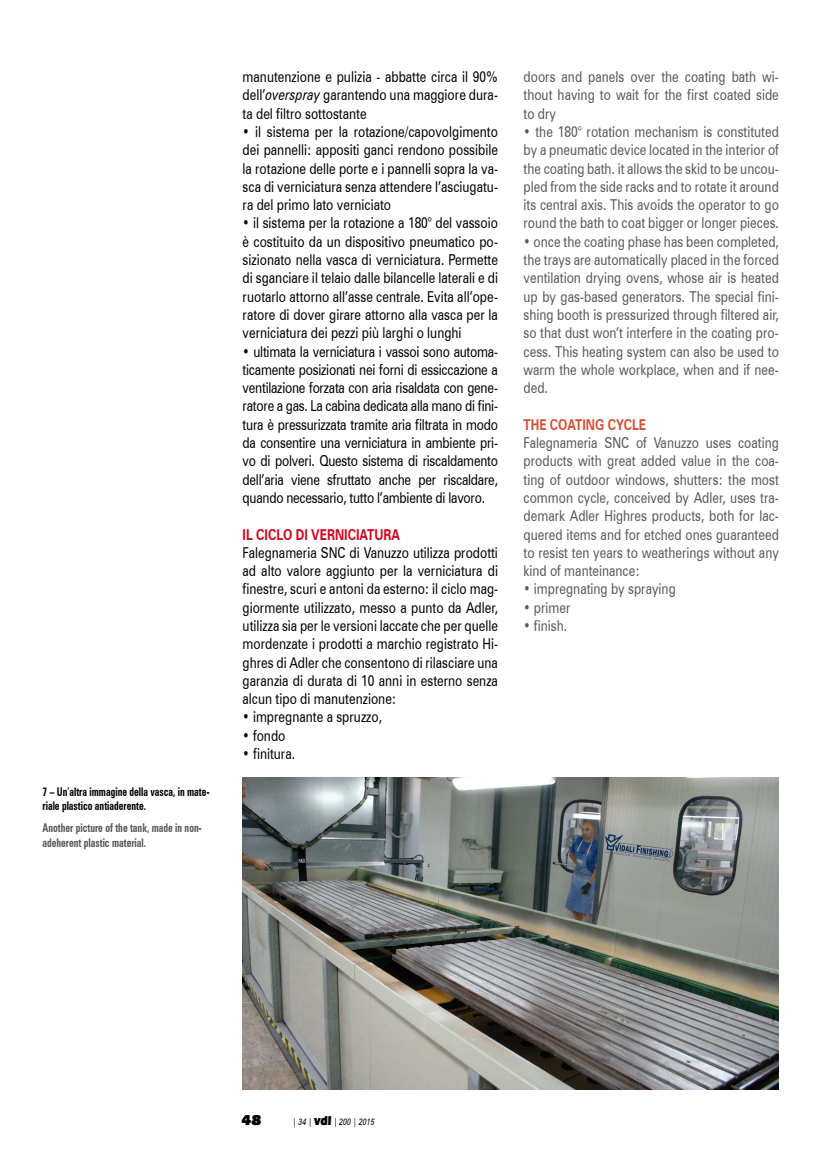
<style>
.page{position:relative;width:830px;height:1170px;background:#fff}
.page>*{position:absolute;margin:0;border:0;box-sizing:border-box;transform-origin:0 0}
.t1{font:15px/18.3px "Zurich BT";color:#000;text-align:justify;scale:.8 1}
.t2{font:15px/18.3px "Zurich BT";color:#58585a;text-align:justify;scale:.8 1}
.t3{font:700 15px "Zurich BT";color:#cd071e;scale:.8 1}
.t4{font:700 15px "Zurich BT";color:#d65038;scale:.8 1}
.t5{font:900 15px "Eras IT Cby BT";color:#000}
.t6{font:700 condensed 12px/14.4px "Zurich BT";color:#000;scale:.8 1}
.t7{font:700 condensed 12px/14.4px "Zurich BT";color:#58585a;scale:.8 1}
.t8{font:italic 9px "Zurich BT";color:#000;scale:.8 1}
.s1{font-style:italic}
.s2{font-weight:700}
.s3{font-family:"Eras IT Cby BT";font-weight:900;font-style:normal;font-size:13.5px}
</style>
<div class="page">
<img style="left:242px;top:777px;width:536px;height:312px">
<p class="t6" style="left:43px;top:784px;width:210px">7 – Un’altra immagine della vasca, in mate&shy;riale plastico antiaderente.</p>
<p class="t7" style="left:43px;top:820px;width:200px">Another picture of the tank, made in non&shy;adeherent plastic material.</p>
<p class="t1" style="left:242px;top:67px;width:320px">manutenzione e pulizia - abbatte circa il 90% dell’<span class="s1">overspray</span> garantendo una maggiore dura&shy;ta del filtro sottostante</p>
<p class="t1" style="left:242px;top:122px;width:320px">• il sistema per la rotazione/capovolgimento dei pannelli: appositi ganci rendono possibile la rotazione delle porte e i pannelli sopra la va&shy;sca di verniciatura senza attendere l’asciugatu&shy;ra del primo lato verniciato</p>
<p class="t1" style="left:242px;top:213px;width:320px">• il sistema per la rotazione a 180° del vassoio è costituito da un dispositivo pneumatico po&shy;sizionato nella vasca di verniciatura. Permette di sganciare il telaio dalle bilancelle laterali e di ruotarlo attorno all’asse centrale. Evita all’ope&shy;ratore di dover girare attorno alla vasca per la verniciatura dei pezzi più larghi o lunghi</p>
<p class="t1" style="left:242px;top:341px;width:320px">• ultimata la verniciatura i vassoi sono automa&shy;ticamente posizionati nei forni di essiccazione a ventilazione forzata con aria risaldata con gene&shy;ratore a gas. La cabina dedicata alla mano di fini&shy;tura è pressurizzata tramite aria filtrata in modo da consentire una verniciatura in ambiente pri&shy;vo di polveri. Questo sistema di riscaldamento dell’aria viene sfruttato anche per riscaldare, quando necessario, tutto l’ambiente di lavoro.</p>
<p class="t3" style="left:242px;top:523px;width:198px">IL CICLO DI VERNICIATURA</p>
<p class="t1" style="left:242px;top:542px;width:320px">Falegnameria SNC di Vanuzzo utilizza prodotti ad alto valore aggiunto per la verniciatura di finestre, scuri e antoni da esterno: il ciclo mag&shy;giormente utilizzato, messo a punto da Adler, utilizza sia per le versioni laccate che per quelle mordenzate i prodotti a marchio registrato Hi&shy;ghres di Adler che consentono di rilasciare una garanzia di durata di 10 anni in esterno senza alcun tipo di manutenzione:</p>
<p class="t1" style="left:242px;top:707px;width:176px"><span class="s1">•</span> impregnante a spruzzo,</p>
<p class="t1" style="left:242px;top:725px;width:55px"><span class="s1">•</span> fondo</p>
<p class="t1" style="left:242px;top:743px;width:67px"><span class="s1">•</span> finitura.</p>
<p class="t2" style="left:523px;top:67px;width:320px">doors and panels over the coating bath wi&shy;thout having to wait for the first coated side to dry</p>
<p class="t2" style="left:523px;top:122px;width:320px"><span class="s2">•</span> the 180° rotation mechanism is constituted by a pneumatic device located in the interior of the coating bath. it allows the skid to be uncou&shy;pled from the side racks and to rotate it around its central axis. This avoids the operator to go round the bath to coat bigger or longer pieces.</p>
<p class="t2" style="left:523px;top:231px;width:320px"><span class="s2">•</span> once the coating phase has been completed, the trays are automatically placed in the forced ventilation drying ovens, whose air is heated up by gas-based generators. The special fini&shy;shing booth is pressurized through filtered air, so that dust won’t interfere in the coating pro&shy;cess. This heating system can also be used to warm the whole workplace, when and if nee&shy;ded.</p>
<p class="t4" style="left:523px;top:413px;width:155px">THE COATING CYCLE</p>
<p class="t2" style="left:523px;top:433px;width:320px">Falegnameria SNC of Vanuzzo uses coating products with great added value in the coa&shy;ting of outdoor windows, shutters: the most common cycle, conceived by Adler, uses tra&shy;demark Adler Highres products, both for lac&shy;quered items and for etched ones guaranteed to resist ten years to weatherings without any kind of manteinance:</p>
<p class="t2" style="left:523px;top:579px;width:192px"><span class="s2">•</span> impregnating by spraying</p>
<p class="t2" style="left:523px;top:597px;width:60px"><span class="s2">•</span> primer</p>
<p class="t2" style="left:523px;top:615px;width:56px"><span class="s2">•</span> finish.</p>
<p class="t5" style="left:241px;top:1110px;width:21px">48</p>
<p class="t8" style="left:293px;top:1115px;width:104px">| 34 | <span class="s3">vdl</span> | 200 | 2015</p>
</div>
